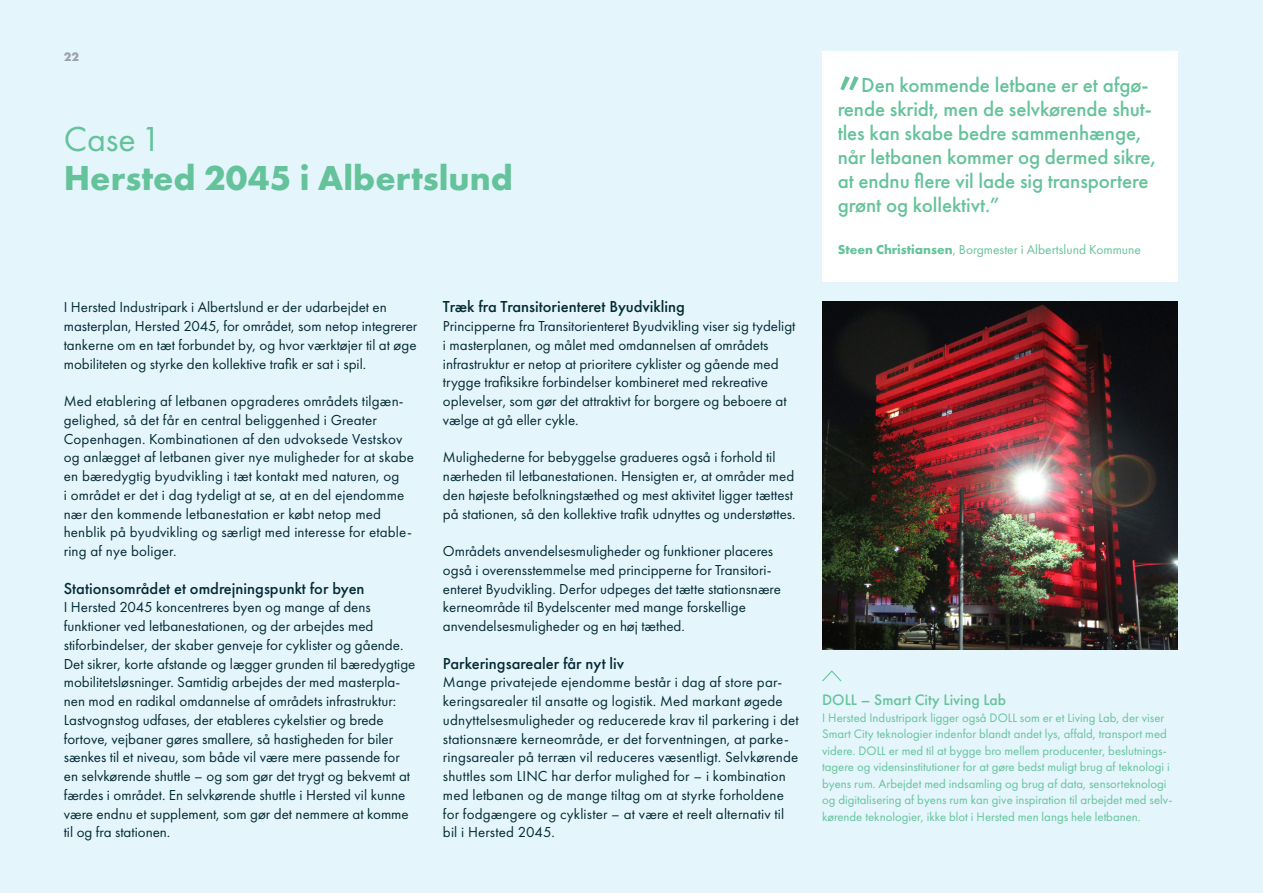
<style>
.page{position:relative;width:1263px;height:893px;background:#e5f5fc}
.page>*{position:absolute;margin:0;border:0;box-sizing:border-box;transform-origin:0 0}
.CITAT{font:500 51px "Futura PT";color:#65c39b}
.MELLEM{font:700 36px "Futura PT";color:#65c39b}
.MELLEM-2{font:36px "Futura PT";color:#65c39b}
.CITAT-2{font:500 21px/24px "Futura PT";letter-spacing:-.005em;color:#65c39b}
.MELLEM-3{font:500 16.5px "Futura PT";color:#042b34}
.BOKS_RUBRIK{font:500 15.75px "Futura PT";color:#65c39b}
.BRØD{font:15px/18.8px "Futura PT";color:#042b34}
.CITAT_NAVN{font:13.5px "Futura PT";color:#65c39b}
.BOKS{font:12.75px/16.5px "Futura PT";color:#65c39b}
.t1{font:700 12.75px "Futura PT";color:#99a1a9}
.s1{font-weight:700}
</style>
<div class="page">
<div style="left:822px;top:51px;width:356px;height:230px;background:#fff"></div>
<svg style="left:822px;top:670px;width:19px;height:11px"></svg>
<img style="left:822px;top:302px;width:356px;height:348px">
<p class="t1" style="left:64px;top:48px;width:17px">22</p>
<p class="MELLEM-2" style="left:64px;top:117px;width:99px">Case 1</p>
<p class="MELLEM" style="left:64px;top:155px;width:451px">Hersted 2045 i Albertslund</p>
<p class="BRØD" style="left:64px;top:298px;width:355px">I Hersted Industripark i Albertslund er der udarbejdet en masterplan, Hersted 2045, for området, som netop integrerer tankerne om en tæt forbundet by, og hvor værktøjer til at øge mobiliteten og styrke den kollektive trafik er sat i spil.</p>
<p class="BRØD" style="left:64px;top:392px;width:352px">Med etablering af letbanen opgraderes områdets tilgæn&shy;gelighed, så det får en central beliggenhed i Greater Copenhagen. Kombinationen af den udvoksede Vestskov og anlægget af letbanen giver nye muligheder for at skabe en bæredygtig byudvikling i tæt kontakt med naturen, og<br>i området er det i dag tydeligt at se, at en del ejendomme nær den kommende letbanestation er købt netop med henblik på byudvikling og særligt med interesse for etable&shy;ring af nye boliger.</p>
<p class="MELLEM-3" style="left:64px;top:578px;width:302px">Stationsområdet et omdrejningspunkt for byen</p>
<p class="BRØD" style="left:64px;top:598px;width:353px">I Hersted 2045 koncentreres byen og mange af dens funktioner ved letbanestationen, og der arbejdes med stiforbindelser, der skaber genveje for cyklister og gående.<br>Det sikrer, korte afstande og lægger grunden til bæredygtige mobilitetsløsninger. Samtidig arbejdes der med masterpla&shy;nen mod en radikal omdannelse af områdets infrastruktur:<br>Lastvognstog udfases, der etableres cykelstier og brede fortove, vejbaner gøres smallere, så hastigheden for biler sænkes til et niveau, som både vil være mere passende for en selvkørende shuttle – og som gør det trygt og bekvemt at færdes i området. En selvkørende shuttle i Hersted vil kunne være endnu et supplement, som gør det nemmere at komme til og fra stationen.</p>
<p class="MELLEM-3" style="left:443px;top:297px;width:244px">Træk fra Transitorienteret Byudvikling</p>
<p class="BRØD" style="left:443px;top:317px;width:354px">Principperne fra Transitorienteret Byudvikling viser sig tydeligt i masterplanen, og målet med omdannelsen af områdets infrastruktur er netop at prioritere cyklister og gående med trygge trafiksikre forbindelser kombineret med rekreative oplevelser, som gør det attraktivt for borgere og beboere at vælge at gå eller cykle.</p>
<p class="BRØD" style="left:443px;top:448px;width:354px">Mulighederne for bebyggelse gradueres også i forhold til nærheden til letbanestationen. Hensigten er, at områder med den højeste befolkningstæthed og mest aktivitet ligger tættest på stationen, så den kollektive trafik udnyttes og understøttes.</p>
<p class="BRØD" style="left:443px;top:542px;width:339px">Områdets anvendelsesmuligheder og funktioner placeres også i overensstemmelse med principperne for Transitori&shy;enteret Byudvikling. Derfor udpeges det tætte stationsnære kerneområde til Bydelscenter med mange forskellige anvendelsesmuligheder og en høj tæthed.</p>
<p class="MELLEM-3" style="left:443px;top:653px;width:183px">Parkeringsarealer får nyt liv</p>
<p class="BRØD" style="left:443px;top:673px;width:357px">Mange privatejede ejendomme består i dag af store par&shy;keringsarealer til ansatte og logistik. Med markant øgede udnyttelsesmuligheder og reducerede krav til parkering i det stationsnære kerneområde, er det forventningen, at parke&shy;ringsarealer på terræn vil reduceres væsentligt. Selvkørende shuttles som LINC har derfor mulighed for – i kombination med letbanen og de mange tiltag om at styrke forholdene for fodgængere og cyklister – at være et reelt alternativ til bil i Hersted 2045.</p>
<p class="CITAT" style="left:838px;top:64px;width:25px">”</p>
<p class="CITAT-2" style="left:838px;top:73px;width:319px;text-indent:24px">Den kommende letbane er et afgø&shy;rende skridt, men de selvkørende shut&shy;tles kan skabe bedre sammenhænge, når letbanen kommer og dermed sikre, at endnu flere vil lade sig transportere grønt og kollektivt.”</p>
<p class="CITAT_NAVN" style="left:838px;top:242px;width:305px"><span class="s1">Steen Christiansen</span>, Borgmester i Albertslund Kommune</p>
<p class="BOKS_RUBRIK" style="left:822px;top:691px;width:186px">DOLL – Smart City Living Lab</p>
<p class="BOKS" style="left:822px;top:709px;width:352px">I Hersted Industripark ligger også DOLL som er et Living Lab, der viser Smart City teknologier indenfor blandt andet lys, affald, transport med videre. DOLL er med til at bygge bro mellem producenter, beslutnings&shy;tagere og vidensinstitutioner for at gøre bedst muligt brug af teknologi i byens rum. Arbejdet med indsamling og brug af data, sensorteknologi og digitalisering af byens rum kan give inspiration til arbejdet med selv&shy;kørende teknologier, ikke blot i Hersted men langs hele letbanen.</p>
</div>
